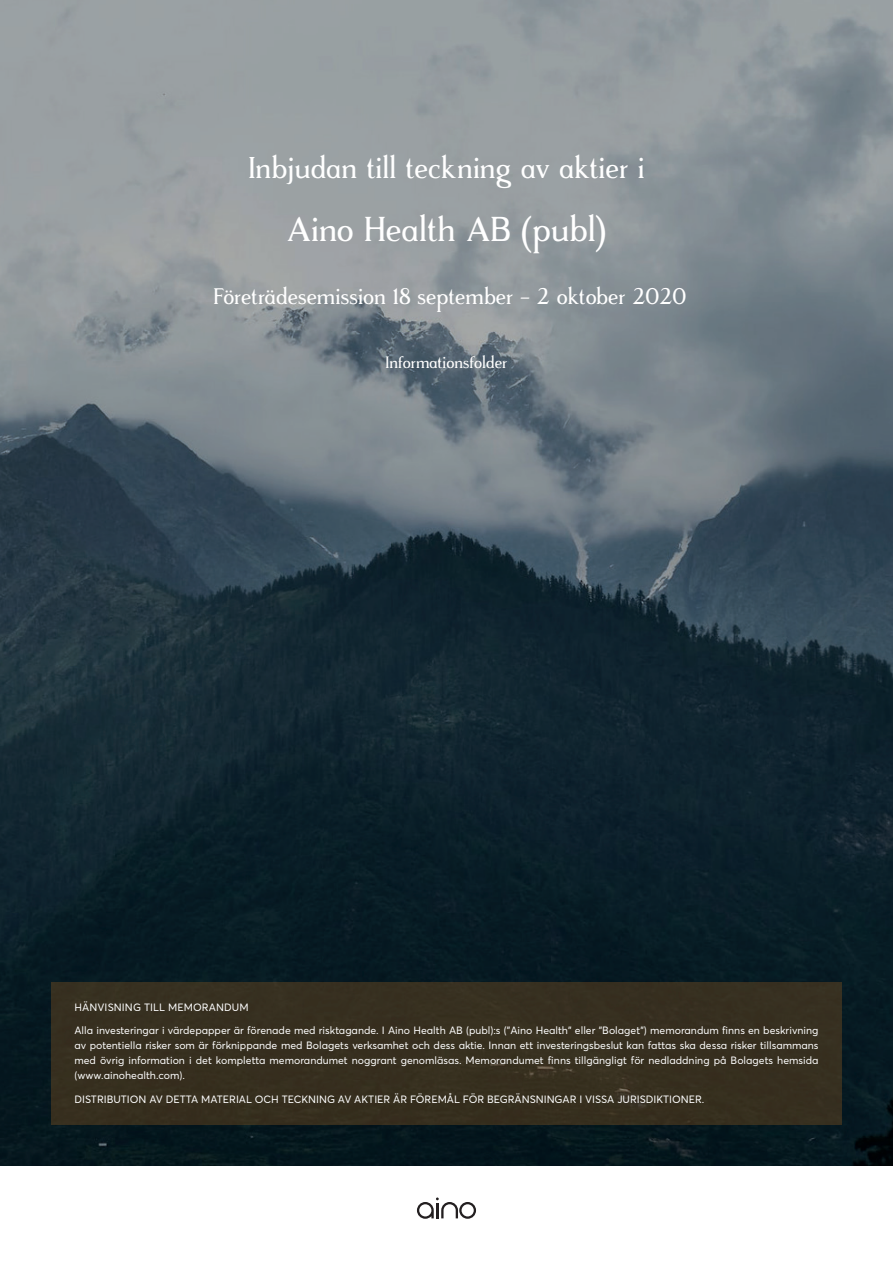
<style>
.page{position:relative;width:893px;height:1263px;background:#fff}
.page>*{position:absolute;margin:0;border:0;box-sizing:border-box;transform-origin:0 0}
.t1{font:34.5px "Rasmus";color:#fff}
.t2{font:30px "Rasmus";color:#fff}
.t3{font:22.5px "Rasmus";color:#fff}
.t4{font:16.5px "Rasmus";color:#fff}
.t5{font:10.5px/15px "Averta Std";color:#fff;text-align:justify}
</style>
<div class="page">
<img style="left:0;top:0;width:893px;height:1165px">
<div style="left:51px;top:982px;width:791px;height:143px;background:#362f20"></div>
<svg style="left:417px;top:1197px;width:59px;height:22px"></svg>
<h2 class="t2" style="left:248px;top:150px;width:398px">Inbjudan till teckning av aktier i</h2>
<h1 class="t1" style="left:287px;top:209px;width:321px">Aino Health AB (publ)</h1>
<h3 class="t3" style="left:213px;top:284px;width:474px">Företrädesemission 18 september - 2 oktober 2020</h3>
<h3 class="t4" style="left:385px;top:352px;width:123px">Informationsfolder</h3>
<p class="t5" style="left:74px;top:999px;width:176px">HÄNVISNING TILL MEMORANDUM</p>
<p class="t5" style="left:74px;top:1023px;width:746px">Alla investeringar i värdepapper är förenade med risktagande. I Aino Health AB (publ):s ("Aino Health" eller "Bolaget") memorandum finns en beskrivning av potentiella risker som är förknippande med Bolagets verksamhet och dess aktie. Innan ett investeringsbeslut kan fattas ska dessa risker tillsammans med övrig information i det kompletta memorandumet noggrant genomläsas. Memorandumet finns tillgängligt för nedladdning på Bolagets hemsida (www.ainohealth.com).</p>
<p class="t5" style="left:74px;top:1091px;width:631px">DISTRIBUTION AV DETTA MATERIAL OCH TECKNING AV AKTIER ÄR FÖREMÅL FÖR BEGRÄNSNINGAR I VISSA JURISDIKTIONER.</p>
</div>
